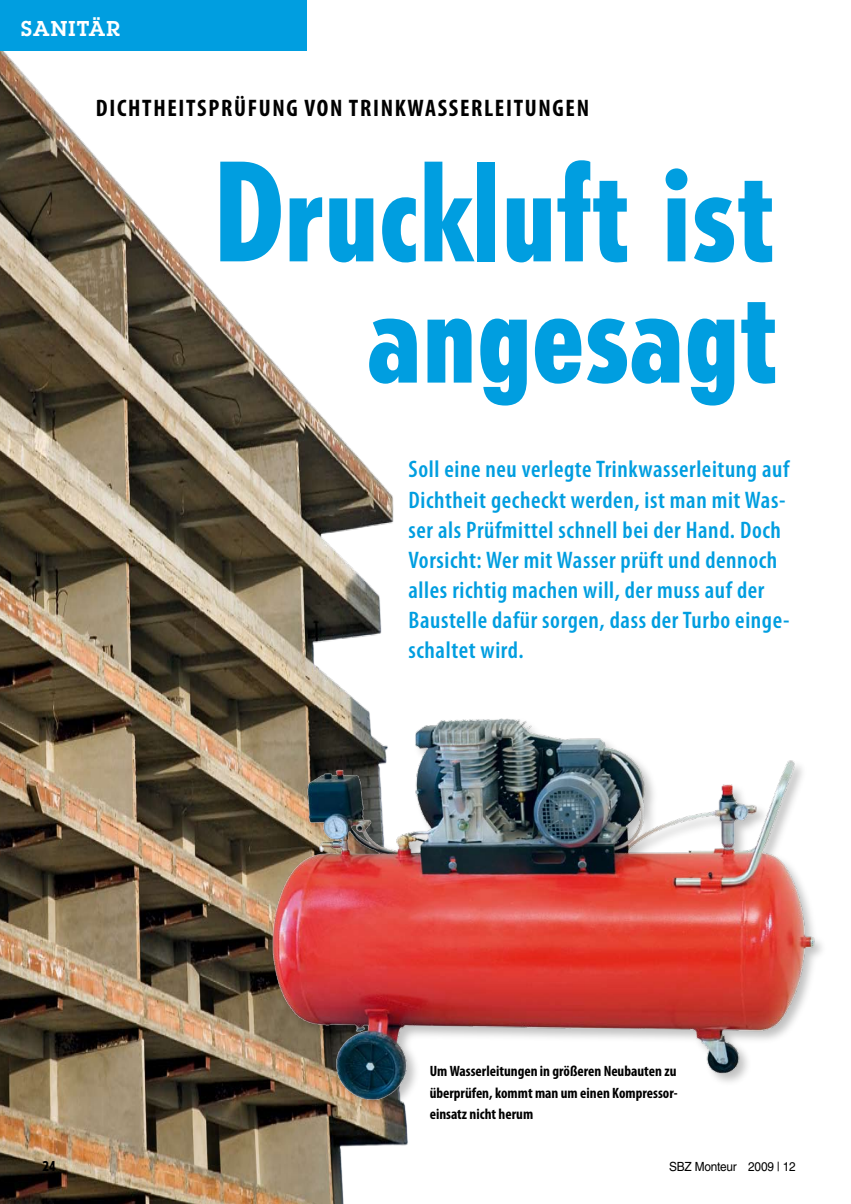
<style>
.page{position:relative;width:851px;height:1204px;background:#fff}
.page>*{position:absolute;margin:0;border:0;box-sizing:border-box;transform-origin:0 0}
.t1{font:800 condensed 135px "Tempo Std";color:#009ee0}
.t2{font:600 condensed 24px/30px "Myriad Pro";letter-spacing:.025em;color:#009ee0}
.t3{font:700 condensed 24px "Myriad Pro";letter-spacing:.07em;color:#000}
.t4{font:600 21px "Lubalin Graph Std";letter-spacing:.05em;color:#fff}
.t5{font:700 condensed 15px/21.3px "Myriad Pro";color:#000;text-align:justify}
.t6{font:800 condensed 13.5px "Tempo Std";color:#000}
.t7{font:12.6px "Helvetica LT Std";letter-spacing:-.02em;color:#000;scale:.94 1}
</style>
<div class="page">
<img style="left:0;top:0;width:408px;height:1203px">
<img style="left:227px;top:693px;width:595px;height:418px">
<div style="left:0;top:0;width:306px;height:51px;background:#009ee0"></div>
<p class="t4" style="left:21px;top:15px;width:100px">SANITÄR</p>
<p class="t3" style="left:96px;top:93px;width:494px">Dichtheitsprüfung von Trinkwasserleitungen</p>
<h1 class="t1" style="left:214px;top:127px;width:561px">Druckluft ist</h1>
<h1 class="t1" style="left:367px;top:248px;width:411px">angesagt</h1>
<p class="t2" style="left:408px;top:454px;width:382px">Soll eine neu verlegte Trinkwasserleitung auf Dichtheit gecheckt werden, ist man mit Was&shy;ser als Prüfmittel schnell bei der Hand. Doch Vorsicht: Wer mit Wasser prüft und dennoch alles richtig machen will, der muss auf der Baustelle dafür sorgen, dass der Turbo einge&shy;schaltet wird.</p>
<p class="t5" style="left:429px;top:1060px;width:249px">Um Wasserleitungen in größeren Neubauten zu überprüfen, kommt man um einen Kompressor&shy;einsatz nicht herum</p>
<p class="t6" style="left:43px;top:1157px;width:14px">24</p>
<p class="t7" style="left:669px;top:1158px;width:136px">SBZ Monteur 2009 | 12</p>
</div>
